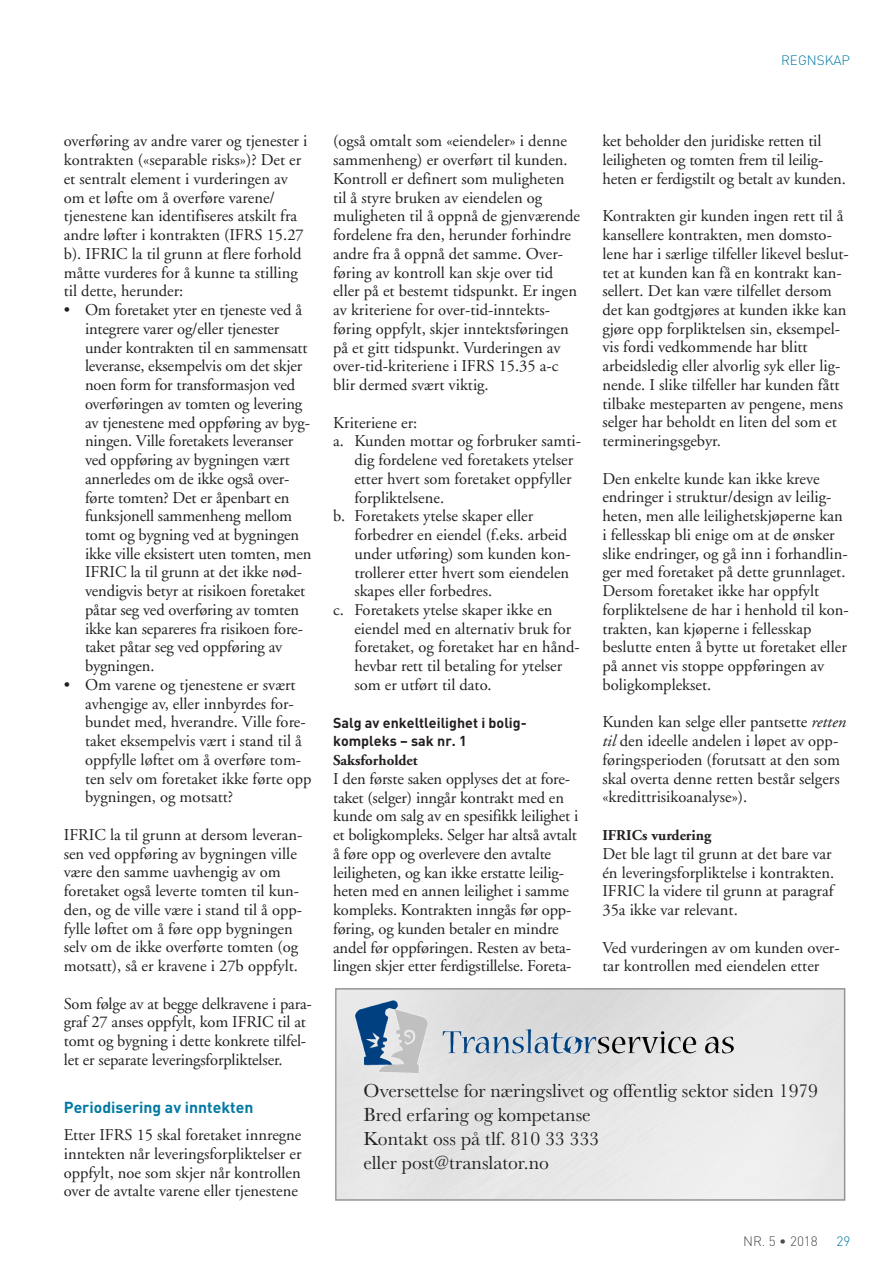
<style>
.page{position:relative;width:893px;height:1263px;background:#fff}
.page>*{position:absolute;margin:0;border:0;box-sizing:border-box;transform-origin:0 0}
.t1{font:19.5px/24px "Baskerville URW";color:#231f20}
.t2{font:16.5px/18.8px "Adobe Garamond";color:#231f20}
.t3{font:700 15.75px "DIN";color:#0079a3}
.t4{font:700 15px "Adobe Garamond";color:#231f20}
.t5{font:700 14.25px/18.8px "DIN";color:#231f20}
.t6{font:300 13.5px "DIN";color:#0079a3}
.t7{font:300 13.5px "DIN";color:#4b4c4d}
.s1{font-style:italic}
</style>
<div class="page">
<img style="left:355px;top:1000px;width:379px;height:73px">
<div style="left:335px;top:988px;width:510px;height:213px;border:2px solid #939598"></div>
<p class="t6" style="left:781px;top:52px;width:19px">REGNSKAP</p>
<p class="t2" style="left:64px;top:132px;width:245px">overføring av andre varer og tjenester i kontrakten («separable risks»)? Det er et sentralt element i vurderingen av om et løfte om å overføre varene/ tjenestene kan identifiseres atskilt fra andre løfter i kontrakten (IFRS 15.27 b). IFRIC la til grunn at flere forhold måtte vurderes for å kunne ta stilling til dette, herunder:</p>
<p class="t2" style="left:85px;top:301px;width:228px;text-indent:-21px">• Om foretaket yter en tjeneste ved å integrere varer og/eller tjenester under kontrakten til en sammensatt leveranse, eksempelvis om det skjer noen form for transformasjon ved overføringen av tomten og levering av tjenestene med oppføring av byg&shy;ningen. Ville foretakets leveranser ved oppføring av bygningen vært annerledes om de ikke også over&shy;førte tomten? Det er åpenbart en funksjonell sammenheng mellom tomt og bygning ved at bygningen ikke ville eksistert uten tomten, men IFRIC la til grunn at det ikke nød&shy;vendigvis betyr at risikoen foretaket påtar seg ved overføring av tomten ikke kan separeres fra risikoen fore&shy;taket påtar seg ved oppføring av bygningen.</p>
<p class="t2" style="left:85px;top:676px;width:228px;text-indent:-21px">• Om varene og tjenestene er svært avhengige av, eller innbyrdes for&shy;bundet med, hverandre. Ville fore&shy;taket eksempelvis vært i stand til å oppfylle løftet om å overføre tom&shy;ten selv om foretaket ikke førte opp bygningen, og motsatt?</p>
<p class="t2" style="left:64px;top:826px;width:240px">IFRIC la til grunn at dersom leveran&shy;sen ved oppføring av bygningen ville være den samme uavhengig av om foretaket også leverte tomten til kun&shy;den, og de ville være i stand til å opp&shy;fylle løftet om å føre opp bygningen selv om de ikke overførte tomten (og motsatt), så er kravene i 27b oppfylt.</p>
<p class="t2" style="left:64px;top:994px;width:250px">Som følge av at begge delkravene i para&shy;graf 27 anses oppfylt, kom IFRIC til at tomt og bygning i dette konkrete tilfel&shy;let er separate leveringsforpliktelser.</p>
<p class="t3" style="left:64px;top:1097px;width:191px">Periodisering av inntekten</p>
<p class="t2" style="left:64px;top:1126px;width:239px;text-align:justify">Etter IFRS 15 skal foretaket innregne inntekten når leveringsforpliktelser er oppfylt, noe som skjer når kontrollen over de avtalte varene eller tjenestene</p>
<p class="t2" style="left:333px;top:132px;width:249px">(også omtalt som «eiendeler» i denne sammenheng) er overført til kunden.<br>Kontroll er definert som muligheten til å styre bruken av eiendelen og muligheten til å oppnå de gjenværende fordelene fra den, herunder forhindre andre fra å oppnå det samme. Over&shy;føring av kontroll kan skje over tid eller på et bestemt tidspunkt. Er ingen av kriteriene for over-tid-inntekts&shy;føring oppfylt, skjer inntektsføringen på et gitt tidspunkt. Vurderingen av over-tid-kriteriene i IFRS 15.35 a-c blir dermed svært viktig.</p>
<p class="t2" style="left:333px;top:413px;width:86px">Kriteriene er:</p>
<p class="t2" style="left:333px;top:432px;width:249px">a. Kunden mottar og forbruker samti-</p>
<p class="t2" style="left:354px;top:451px;width:220px">dig fordelene ved foretakets ytelser</p>
<p class="t2" style="left:354px;top:470px;width:219px">etter hvert som foretaket oppfyller</p>
<p class="t2" style="left:354px;top:488px;width:91px">forpliktelsene.</p>
<p class="t2" style="left:333px;top:507px;width:202px">b. Foretakets ytelse skaper eller</p>
<p class="t2" style="left:354px;top:526px;width:214px">forbedrer en eiendel (f.eks. arbeid</p>
<p class="t2" style="left:354px;top:545px;width:218px">under utføring) som kunden kon-</p>
<p class="t2" style="left:354px;top:563px;width:216px">trollerer etter hvert som eiendelen</p>
<p class="t2" style="left:354px;top:582px;width:139px">skapes eller forbedres.</p>
<p class="t2" style="left:333px;top:601px;width:221px">c. Foretakets ytelse skaper ikke en</p>
<p class="t2" style="left:354px;top:619px;width:218px">eiendel med en alternativ bruk for</p>
<p class="t2" style="left:354px;top:638px;width:227px">foretaket, og foretaket har en hånd-</p>
<p class="t2" style="left:354px;top:657px;width:209px">hevbar rett til betaling for ytelser</p>
<p class="t2" style="left:354px;top:676px;width:139px">som er utført til dato.</p>
<p class="t5" style="left:333px;top:712px;width:195px">Salg av enkeltleilighet i bolig&shy;kompleks – sak nr. 1</p>
<p class="t4" style="left:333px;top:752px;width:86px">Saksforholdet</p>
<p class="t2" style="left:333px;top:770px;width:247px">I den første saken opplyses det at fore&shy;taket (selger) inngår kontrakt med en kunde om salg av en spesifikk leilighet i et boligkompleks. Selger har altså avtalt å føre opp og overlevere den avtalte leiligheten, og kan ikke erstatte leilig&shy;heten med en annen leilighet i samme kompleks. Kontrakten inngås før opp&shy;føring, og kunden betaler en mindre andel før oppføringen. Resten av beta&shy;lingen skjer etter ferdigstillelse. Foreta-</p>
<p class="t2" style="left:602px;top:132px;width:245px">ket beholder den juridiske retten til leiligheten og tomten frem til leilig&shy;heten er ferdigstilt og betalt av kunden.</p>
<p class="t2" style="left:602px;top:207px;width:248px">Kontrakten gir kunden ingen rett til å kansellere kontrakten, men domsto&shy;lene har i særlige tilfeller likevel beslut&shy;tet at kunden kan få en kontrakt kan&shy;sellert. Det kan være tilfellet dersom det kan godtgjøres at kunden ikke kan gjøre opp forpliktelsen sin, eksempel&shy;vis fordi vedkommende har blitt arbeidsledig eller alvorlig syk eller lig&shy;nende. I slike tilfeller har kunden fått tilbake mesteparten av pengene, mens selger har beholdt en liten del som et termineringsgebyr.</p>
<p class="t2" style="left:602px;top:469px;width:248px">Den enkelte kunde kan ikke kreve endringer i struktur/design av leilig&shy;heten, men alle leilighetskjøperne kan i fellesskap bli enige om at de ønsker slike endringer, og gå inn i forhandlin&shy;ger med foretaket på dette grunnlaget.<br>Dersom foretaket ikke har oppfylt forpliktelsene de har i henhold til kon&shy;trakten, kan kjøperne i fellesskap beslutte enten å bytte ut foretaket eller på annet vis stoppe oppføringen av boligkomplekset.</p>
<p class="t2" style="left:602px;top:713px;width:245px">Kunden kan selge eller pantsette <span class="s1">retten til</span> den ideelle andelen i løpet av opp&shy;føringsperioden (forutsatt at den som skal overta denne retten består selgers «kredittrisikoanalyse»).</p>
<p class="t4" style="left:602px;top:827px;width:110px">IFRICs vurdering</p>
<p class="t2" style="left:602px;top:845px;width:233px">Det ble lagt til grunn at det bare var én leveringsforpliktelse i kontrakten.<br>IFRIC la videre til grunn at paragraf 35a ikke var relevant.</p>
<p class="t2" style="left:602px;top:938px;width:239px">Ved vurderingen av om kunden over&shy;tar kontrollen med eiendelen etter</p>
<p class="t1" style="left:363px;top:1078px;width:456px">Oversettelse for næringslivet og offentlig sektor siden 1979<br>Bred erfaring og kompetanse<br>Kontakt oss på tlf. 810 33 333<br>eller post@translator.no</p>
<p class="t7" style="left:743px;top:1232px;width:76px">NR. 5 • 2018</p>
<p class="t6" style="left:836px;top:1232px;width:16px">29</p>
</div>
